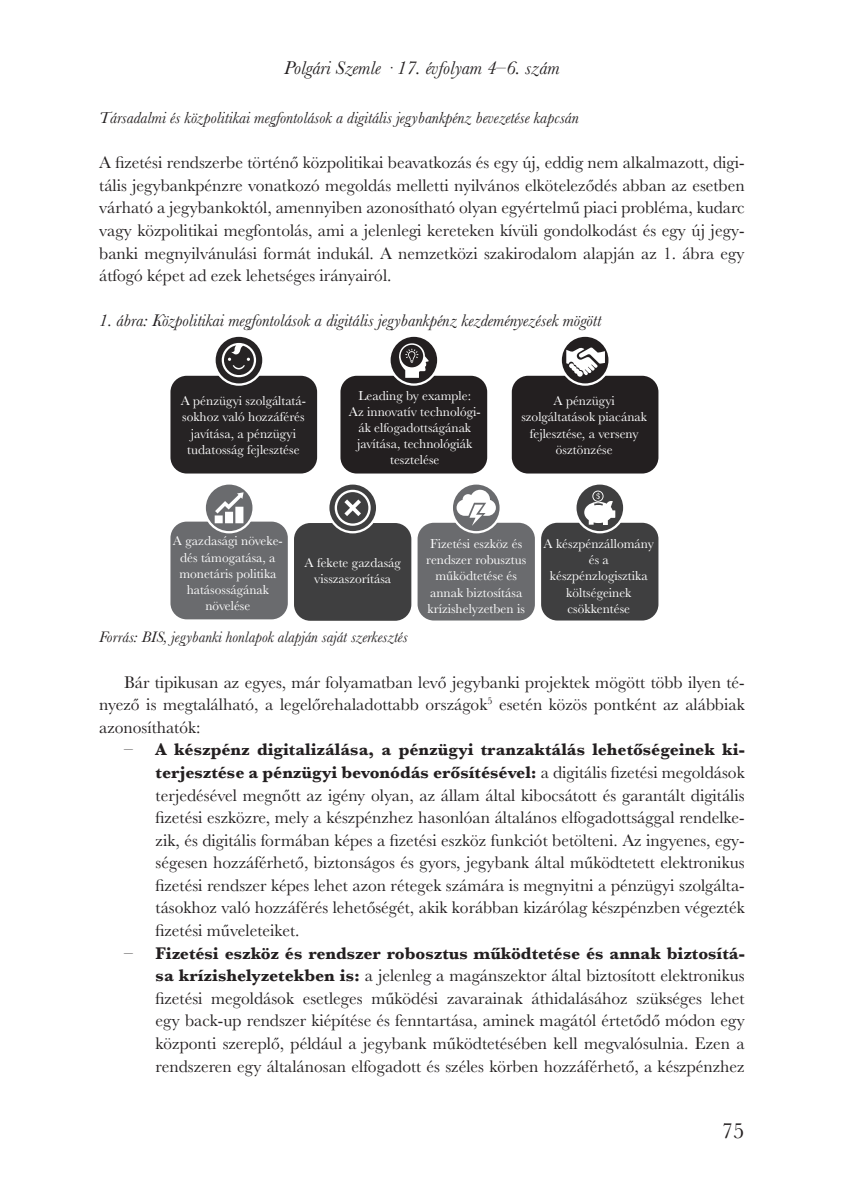
<style>
.page{position:relative;width:844px;height:1191px;background:#fff}
.page>*{position:absolute;margin:0;border:0;box-sizing:border-box;transform-origin:0 0}
.t1{font:22.75px "Baskerville";color:#231f20}
.t2{font:italic 19.25px "Baskerville";color:#231f20}
.Fôszöveg_KEZDÔ{font:17.5px/22.6px "Baskerville";color:#231f20;text-align:justify}
.FŐSZÖVEG{font:17.5px/22.6px "Baskerville";color:#231f20;text-align:justify}
.ÁBRA_és_TÁBLAcímek{font:italic 17.5px "Baskerville";color:#231f20}
._2__alcím__kurzív__9{font:italic 16.62px "Baskerville";color:#231f20}
.FORRÁS{font:italic 15.75px "Baskerville";color:#231f20}
.t3{font:13.47px/16.1px "Baskerville";color:#fff;text-align:center}
.s1{font-weight:700}
</style>
<div class="page">
<div style="left:170px;top:376px;width:147px;height:97px;background:#262324;border-radius:16px"></div>
<div style="left:170px;top:521px;width:118px;height:98px;background:#6a6b6e;border-radius:16px"></div>
<div style="left:417px;top:523px;width:117px;height:97px;background:#6a6b6e;border-radius:16px"></div>
<div style="left:541px;top:523px;width:117px;height:97px;background:#3f3f40;border-radius:16px"></div>
<div style="left:294px;top:523px;width:117px;height:98px;background:#3f3f40;border-radius:16px"></div>
<div style="left:340px;top:376px;width:147px;height:97px;background:#231f20;border-radius:16px"></div>
<svg style="left:214px;top:336px;width:49px;height:48px"></svg>
<div style="left:213px;top:334px;width:51px;height:52px;border:2px solid #fff;border-radius:50%"></div>
<svg style="left:205px;top:483px;width:48px;height:49px"></svg>
<div style="left:203px;top:482px;width:52px;height:51px;border:2px solid #fff;border-radius:50%"></div>
<svg style="left:575px;top:483px;width:49px;height:49px"></svg>
<div style="left:574px;top:482px;width:51px;height:51px;border:2px solid #fff;border-radius:50%"></div>
<svg style="left:389px;top:336px;width:49px;height:48px"></svg>
<div style="left:388px;top:334px;width:51px;height:52px;border:2px solid #fff;border-radius:50%"></div>
<svg style="left:328px;top:483px;width:49px;height:49px"></svg>
<div style="left:327px;top:482px;width:51px;height:51px;border:2px solid #fff;border-radius:50%"></div>
<svg style="left:451px;top:483px;width:49px;height:49px"></svg>
<div style="left:450px;top:482px;width:52px;height:51px;border:2px solid #fff;border-radius:50%"></div>
<svg style="left:398px;top:343px;width:31px;height:35px"></svg>
<svg style="left:215px;top:492px;width:28px;height:31px"></svg>
<svg style="left:456px;top:490px;width:40px;height:36px"></svg>
<svg style="left:584px;top:490px;width:31px;height:35px"></svg>
<svg style="left:222px;top:343px;width:34px;height:34px"></svg>
<svg style="left:334px;top:490px;width:36px;height:36px"></svg>
<div style="left:511px;top:376px;width:147px;height:97px;background:#231f20;border-radius:16px"></div>
<svg style="left:560px;top:336px;width:49px;height:48px"></svg>
<div style="left:559px;top:334px;width:51px;height:52px;border:2px solid #fff;border-radius:50%"></div>
<svg style="left:566px;top:347px;width:38px;height:30px"></svg>
<p class="t2" style="left:284px;top:55px;width:277px">Polgári Szemle · 17. évfolyam 4–6. szám</p>
<p class="_2__alcím__kurzív__9" style="left:99px;top:107px;width:481px">Társadalmi és közpolitikai megfontolások a digitális jegybankpénz bevezetése kapcsán</p>
<p class="Fôszöveg_KEZDÔ" style="left:99px;top:151px;width:646px">A fizetési rendszerbe történő közpolitikai beavatkozás és egy új, eddig nem alkalmazott, digi&shy;tális jegybankpénzre vonatkozó megoldás melletti nyilvános elköteleződés abban az esetben várható a jegybankoktól, amennyiben azonosítható olyan egyértelmű piaci probléma, kudarc vagy közpolitikai megfontolás, ami a jelenlegi kereteken kívüli gondolkodást és egy új jegy&shy;banki megnyilvánulási formát indukál. A nemzetközi szakirodalom alapján az 1. ábra egy átfogó képet ad ezek lehetséges irányairól.</p>
<p class="ÁBRA_és_TÁBLAcímek" style="left:99px;top:309px;width:503px">1. ábra: Közpolitikai megfontolások a digitális jegybankpénz kezdeményezések mögött</p>
<p class="t3" style="left:181px;top:393px;width:127px">A pénzügyi szolgáltatá&shy;sokhoz való hozzáférés javítása, a pénzügyi tudatosság fejlesztése</p>
<p class="t3" style="left:349px;top:387px;width:133px">Leading by example:<br>Az innovatív technológi&shy;ák elfogadottságának javítása, technológiák tesztelése</p>
<p class="t3" style="left:521px;top:393px;width:127px">A pénzügyi szolgáltatások piacának fejlesztése, a verseny ösztönzése</p>
<p class="t3" style="left:173px;top:533px;width:111px">A gazdasági növeke&shy;dés támogatása, a monetáris politika hatásosságának növelése</p>
<p class="t3" style="left:304px;top:554px;width:98px">A fekete gazdaság visszaszorítása</p>
<p class="t3" style="left:426px;top:536px;width:101px">Fizetési eszköz és rendszer robusztus működtetése és annak biztosítása krízishelyzetben is</p>
<p class="t3" style="left:543px;top:536px;width:112px">A készpénzállomány és a készpénzlogisztika költségeinek csökkentése</p>
<p class="FORRÁS" style="left:99px;top:627px;width:310px">Forrás: BIS, jegybanki honlapok alapján saját szerkesztés</p>
<p class="FŐSZÖVEG" style="left:99px;top:671px;width:646px;text-indent:25px">Bár tipikusan az egyes, már folyamatban levő jegybanki projektek mögött több ilyen té&shy;nyező is megtalálható, a legelőrehaladottabb országok<sup>5</sup> esetén közös pontként az alábbiak azonosíthatók:</p>
<p class="Fôszöveg_KEZDÔ" style="left:156px;top:738px;width:590px;text-indent:-32px">– <span class="s1">A készpénz digitalizálása, a pénzügyi tranzaktálás lehetőségeinek ki&shy;terjesztése a pénzügyi bevonódás erősítésével:</span> a digitális fizetési megoldások terjedésével megnőtt az igény olyan, az állam által kibocsátott és garantált digitális fizetési eszközre, mely a készpénzhez hasonlóan általános elfogadottsággal rendelke&shy;zik, és digitális formában képes a fizetési eszköz funkciót betölteni. Az ingyenes, egy&shy;ségesen hozzáférhető, biztonságos és gyors, jegybank által működtetett elektronikus fizetési rendszer képes lehet azon rétegek számára is megnyitni a pénzügyi szolgálta&shy;tásokhoz való hozzáférés lehetőségét, akik korábban kizárólag készpénzben végezték fizetési műveleteiket.</p>
<p class="Fôszöveg_KEZDÔ" style="left:156px;top:942px;width:590px;text-indent:-32px">– <span class="s1">Fizetési eszköz és rendszer robosztus működtetése és annak biztosítá&shy;sa krízishelyzetekben is:</span> a jelenleg a magánszektor által biztosított elektronikus fizetési megoldások esetleges működési zavarainak áthidalásához szükséges lehet egy back-up rendszer kiépítése és fenntartása, aminek magától értetődő módon egy központi szereplő, például a jegybank működtetésében kell megvalósulnia. Ezen a rendszeren egy általánosan elfogadott és széles körben hozzáférhető, a készpénzhez</p>
<h1 class="t1" style="left:721px;top:1116px;width:24px">75</h1>
</div>
